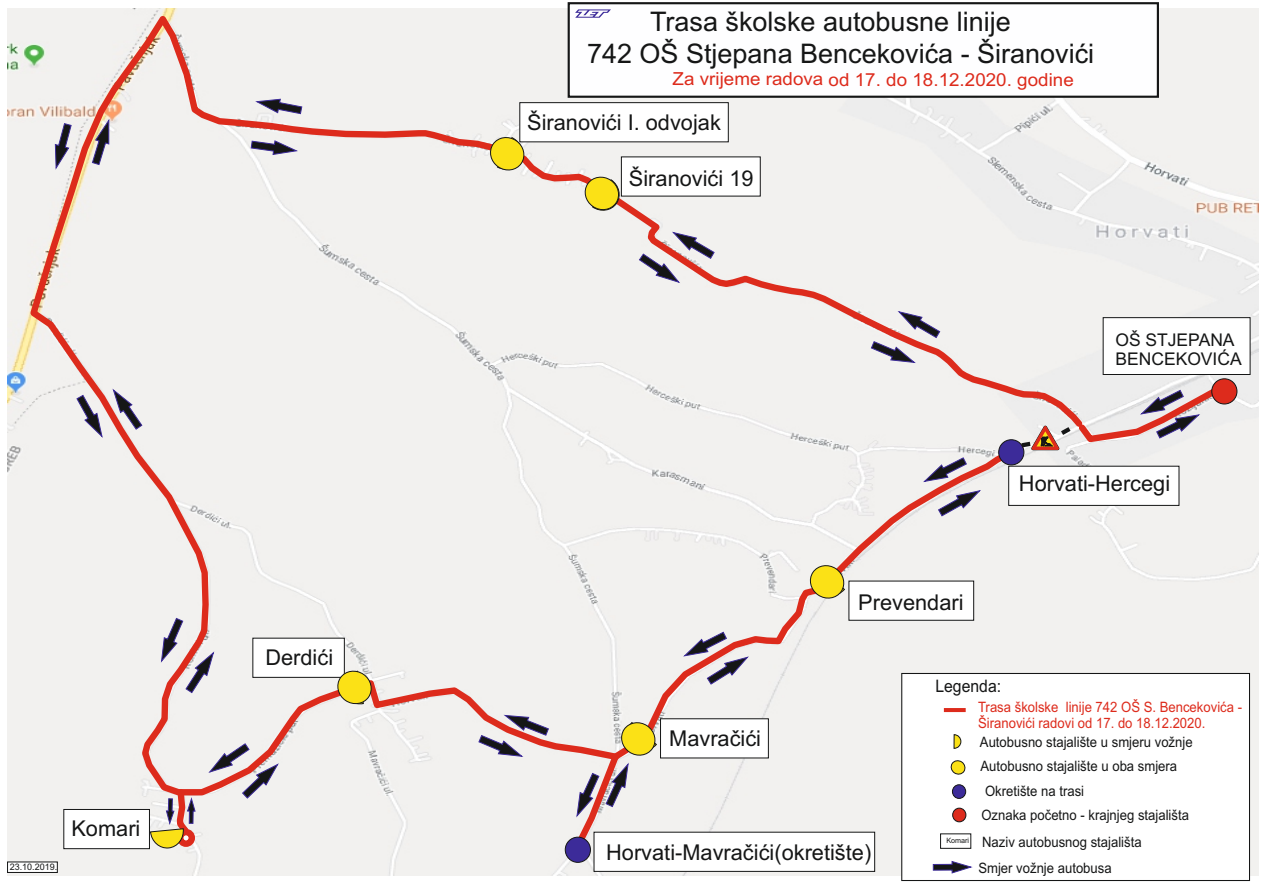
<style>
.page{position:relative;width:1263px;height:893px;background:#fff}
.page>*{position:absolute;margin:0;border:0;box-sizing:border-box;transform-origin:0 0}
.t1{font:27px/31.5px "Arial";color:#151616}
.t2{font:21.75px "Arial";color:#151616}
.t3{font:18px "Arial";letter-spacing:-.005em;color:#dd2b1c;scale:1.05 1}
.t4{font:17.55px/19.5px "Arial";color:#151616}
.t5{font:17.25px "Arial";color:#151616;scale:.91 1}
.t6{font:14.4px/26.1px "Arial";color:#151616;scale:.91 1}
.t7{font:14.4px/16px "Arial";color:#dd2b1c;scale:.91 1}
.t8{font:9px "Arial";color:#151616}
.t9{font:7.35px "Arial";color:#151616}
</style>
<div class="page">
<div style="left:8px;top:8px;width:1251px;height:868px;background:#f2f1ef"></div>
<svg style="left:1102px;top:317px;width:149px;height:58px"></svg>
<div style="left:568px;top:383px;width:655px;height:474px;background:#f2f1ef"></div>
<div style="left:26px;top:8px;width:1062px;height:791px;background:#f2f1ef"></div>
<svg style="left:1139px;top:389px;width:62px;height:53px"></svg>
<svg style="left:922px;top:457px;width:45px;height:26px"></svg>
<svg style="left:112px;top:388px;width:31px;height:42px"></svg>
<svg style="left:91px;top:118px;width:19px;height:48px"></svg>
<svg style="left:250px;top:140px;width:49px;height:20px"></svg>
<svg style="left:1008px;top:465px;width:172px;height:41px"></svg>
<svg style="left:593px;top:831px;width:282px;height:41px"></svg>
<div style="left:565px;top:837px;width:26px;height:26px;background:#3c2b99;border:1px solid #151616;border-radius:50%"></div>
<div style="left:1211px;top:378px;width:26px;height:26px;background:#dd2b1c;border:1px solid #151616;border-radius:50%"></div>
<svg style="left:63px;top:785px;width:133px;height:65px"></svg>
<svg style="left:7px;top:861px;width:51px;height:12px"></svg>
<svg style="left:254px;top:98px;width:49px;height:17px"></svg>
<svg style="left:870px;top:310px;width:71px;height:54px"></svg>
<svg style="left:638px;top:231px;width:77px;height:53px"></svg>
<svg style="left:54px;top:123px;width:18px;height:48px"></svg>
<svg style="left:76px;top:394px;width:27px;height:45px"></svg>
<svg style="left:160px;top:617px;width:55px;height:77px"></svg>
<svg style="left:207px;top:743px;width:73px;height:57px"></svg>
<svg style="left:478px;top:714px;width:71px;height:43px"></svg>
<svg style="left:682px;top:631px;width:68px;height:56px"></svg>
<svg style="left:937px;top:489px;width:45px;height:30px"></svg>
<div style="left:998px;top:439px;width:26px;height:26px;background:#3c2b99;border:1px solid #151616;border-radius:50%"></div>
<svg style="left:1017px;top:418px;width:68px;height:33px"></svg>
<svg style="left:488px;top:102px;width:273px;height:110px"></svg>
<svg style="left:252px;top:637px;width:121px;height:69px"></svg>
<svg style="left:576px;top:718px;width:193px;height:101px"></svg>
<svg style="left:808px;top:563px;width:166px;height:58px"></svg>
<svg style="left:901px;top:672px;width:349px;height:209px"></svg>
<svg style="left:953px;top:734px;width:9px;height:15px"></svg>
<hr style="left:944px;top:708px;width:22px;height:4px;background:#dd2b1c">
<div style="left:952px;top:808px;width:14px;height:14px;background:#dd2b1c;border:1px solid #151616;border-radius:50%"></div>
<svg style="left:932px;top:860px;width:42px;height:14px"></svg>
<svg style="left:940px;top:833px;width:32px;height:16px"></svg>
<div style="left:952px;top:784px;width:14px;height:15px;background:#3c2b99;border:1px solid #151616;border-radius:50%"></div>
<svg style="left:950px;top:759px;width:16px;height:16px"></svg>
<svg style="left:566px;top:2px;width:594px;height:97px"></svg>
<svg style="left:575px;top:9px;width:36px;height:9px"></svg>
<p class="t8" style="left:10px;top:864px;width:49px">23.10.2019.</p>
<h2 class="t2" style="left:71px;top:820px;width:70px">Komari</h2>
<h2 class="t2" style="left:265px;top:650px;width:69px">Derdići</h2>
<h1 class="t1" style="left:587px;top:9px;width:509px;text-indent:63px">Trasa školske autobusne linije<br>742 OŠ Stjepana Bencekovića - Širanovići</h1>
<p class="t3" style="left:672px;top:73px;width:384px">Za vrijeme radova od 17. do 18.12.2020. godine</p>
<h2 class="t2" style="left:527px;top:114px;width:195px">Širanovići I. odvojak</h2>
<h2 class="t2" style="left:629px;top:170px;width:126px">Širanovići 19</h2>
<h2 class="t2" style="left:669px;top:730px;width:93px">Mavračići</h2>
<p class="t4" style="left:1115px;top:331px;width:128px">OŠ STJEPANA<br>BENCEKOVIĆA</p>
<h2 class="t2" style="left:858px;top:594px;width:107px">Prevendari</h2>
<h2 class="t2" style="left:1019px;top:475px;width:153px">Horvati-Hercegi</h2>
<p class="t5" style="left:935px;top:679px;width:74px">Legenda:</p>
<p class="t7" style="left:978px;top:701px;width:292px">Trasa školske linije 742 OŠ S. Bencekovića -<br>Širanovići radovi od 17. do 18.12.2020.</p>
<p class="t6" style="left:980px;top:730px;width:235px">Autobusno stajalište u smjeru vožnje</p>
<p class="t6" style="left:980px;top:755px;width:218px">Autobusno stajalište u oba smjera</p>
<p class="t6" style="left:985px;top:779px;width:110px">Okretište na trasi</p>
<h2 class="t2" style="left:606px;top:844px;width:267px">Horvati-Mavračići(okretište)</h2>
<p class="t9" style="left:946px;top:837px;width:24px">Komari</p>
<p class="t6" style="left:978px;top:804px;width:233px">Oznaka početno - krajnjeg stajališta<br>Naziv autobusnog stajališta<br>Smjer vožnje autobusa</p>
</div>
